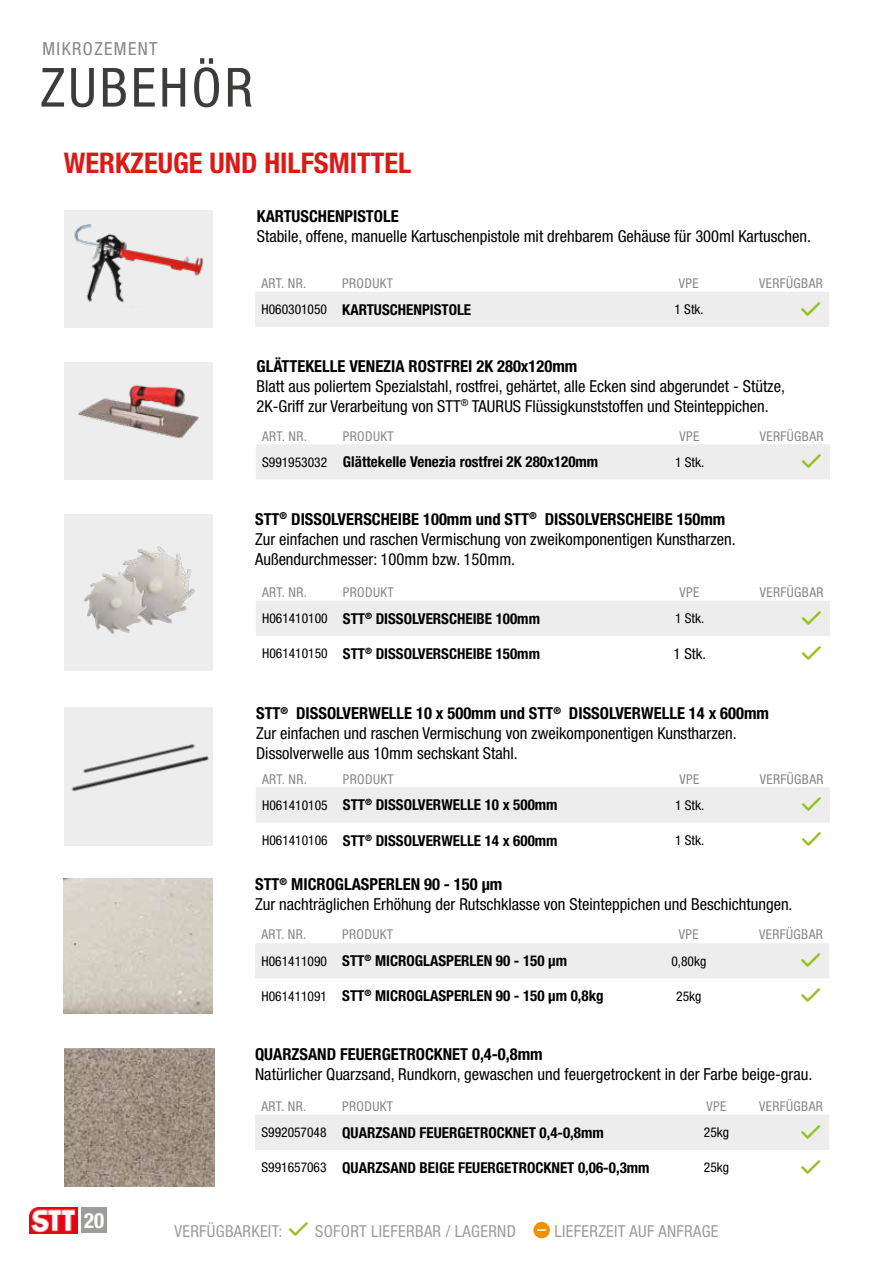
<style>
.page{position:relative;width:893px;height:1263px;background:#fff}
.page>*{position:absolute;margin:0;border:0;box-sizing:border-box;transform-origin:0 0}
.t1{font:condensed 54px "Helvetica Neue LT Pro";letter-spacing:.06em;color:#3c3c3b}
.t2{font:700 condensed 28.5px "Helvetica Neue LT Pro";color:#dc1915}
.t3{font:700 condensed 21px "Helvetica Neue LT Pro";color:#fff}
.t4{font:condensed 18px "Helvetica Neue LT Pro";letter-spacing:.08em;color:#878787}
.t5{font:condensed 16.5px/19.8px "Helvetica Neue LT Pro";color:#000}
.t6{font:700 condensed 16.5px "Helvetica Neue LT Pro";color:#000}
.t7{font:condensed 16.5px "Helvetica Neue LT Pro";letter-spacing:.02em;color:#9d9d9c}
.t8{font:700 condensed 15px "Helvetica Neue LT Pro";color:#000}
.t9{font:condensed 15px "Helvetica Neue LT Pro";color:#000}
.t10{font:condensed 13.5px "Helvetica Neue LT Pro";letter-spacing:.03em;color:#878787}
.t11{font:condensed 13.5px "Helvetica Neue LT Pro";color:#000}
.s1{font-weight:400;font-size:13.5px}
.s2{font-weight:700}
</style>
<div class="page">
<div style="left:64px;top:210px;width:149px;height:117px;background:#ededed"></div>
<img style="left:74px;top:224px;width:130px;height:79px">
<div style="left:64px;top:363px;width:149px;height:117px;background:#ededed"></div>
<img style="left:78px;top:384px;width:121px;height:55px">
<div style="left:64px;top:515px;width:149px;height:156px;background:#ededed"></div>
<img style="left:122px;top:546px;width:73px;height:79px">
<img style="left:84px;top:569px;width:65px;height:65px">
<div style="left:64px;top:707px;width:149px;height:139px;background:#ededed"></div>
<img style="left:172px;top:744px;width:23px;height:5px">
<img style="left:71px;top:749px;width:138px;height:43px">
<img style="left:64px;top:1049px;width:150px;height:137px">
<img style="left:64px;top:878px;width:149px;height:136px">
<img style="left:30px;top:1208px;width:48px;height:25px">
<div style="left:82px;top:1208px;width:25px;height:25px;background:#9d9d9c"></div>
<div style="left:533px;top:1222px;width:17px;height:16px;background:#f29100;border-radius:50%"></div>
<svg style="left:537px;top:1229px;width:9px;height:2px"></svg>
<div style="left:256px;top:444px;width:574px;height:36px;background:#ededed"></div>
<div style="left:256px;top:601px;width:574px;height:35px;background:#ededed"></div>
<div style="left:256px;top:787px;width:574px;height:35px;background:#ededed"></div>
<div style="left:255px;top:943px;width:574px;height:35px;background:#ededed"></div>
<div style="left:255px;top:1115px;width:574px;height:35px;background:#ededed"></div>
<div style="left:255px;top:292px;width:574px;height:35px;background:#ededed"></div>
<p class="t4" style="left:43px;top:39px;width:117px">MIKROZEMENT</p>
<h1 class="t1" style="left:40px;top:56px;width:214px">ZUBEHÖR</h1>
<h2 class="t2" style="left:64px;top:146px;width:349px">WERKZEUGE UND HILFSMITTEL</h2>
<p class="t6" style="left:257px;top:206px;width:143px">KARTUSCHENPISTOLE</p>
<p class="t5" style="left:257px;top:226px;width:556px">Stabile, offene, manuelle Kartuschenpistole mit drehbarem Gehäuse für 300ml Kartuschen.</p>
<p class="t10" style="left:261px;top:275px;width:47px">ART. NR.</p>
<p class="t10" style="left:342px;top:275px;width:52px">PRODUKT</p>
<p class="t10" style="left:679px;top:275px;width:21px">VPE</p>
<p class="t10" style="left:759px;top:275px;width:65px">VERFÜGBAR</p>
<p class="t8" style="left:261px;top:300px;width:211px"><span class="s1">H060301050</span> KARTUSCHENPISTOLE</p>
<p class="t11" style="left:674px;top:302px;width:31px">1 Stk.</p>
<p class="t6" style="left:257px;top:356px;width:322px">GLÄTTEKELLE VENEZIA ROSTFREI 2K 280x120mm</p>
<p class="t5" style="left:257px;top:376px;width:530px">Blatt aus poliertem Spezialstahl, rostfrei, gehärtet, alle Ecken sind abgerundet - Stütze,<br>2K-Griff zur Verarbeitung von STT<sup>®</sup> TAURUS Flüssigkunststoffen und Steinteppichen.</p>
<p class="t10" style="left:262px;top:428px;width:47px">ART. NR.</p>
<p class="t10" style="left:343px;top:428px;width:52px">PRODUKT</p>
<p class="t10" style="left:680px;top:428px;width:21px">VPE</p>
<p class="t10" style="left:760px;top:428px;width:65px">VERFÜGBAR</p>
<p class="t8" style="left:262px;top:453px;width:338px"><span class="s1">S991953032</span> Glättekelle Venezia rostfrei 2K 280x120mm</p>
<p class="t11" style="left:675px;top:454px;width:31px">1 Stk.</p>
<p class="t5" style="left:255px;top:509px;width:482px"><span class="s2">STT</span><sup>®</sup> <span class="s2">DISSOLVERSCHEIBE 100mm und STT</span><sup>®</sup> <span class="s2">DISSOLVERSCHEIBE 150mm<br></span>Zur einfachen und raschen Vermischung von zweikomponentigen Kunstharzen.<br>Außendurchmesser: 100mm bzw. 150mm.</p>
<p class="t10" style="left:262px;top:584px;width:47px">ART. NR.</p>
<p class="t10" style="left:343px;top:584px;width:52px">PRODUKT</p>
<p class="t10" style="left:680px;top:584px;width:21px">VPE</p>
<p class="t10" style="left:760px;top:584px;width:65px">VERFÜGBAR</p>
<p class="t8" style="left:262px;top:609px;width:279px"><span class="s1">H061410100</span> STT<sup>®</sup> DISSOLVERSCHEIBE 100mm</p>
<p class="t11" style="left:675px;top:610px;width:31px">1 Stk.</p>
<p class="t8" style="left:262px;top:644px;width:279px"><span class="s1">H061410150</span> STT<sup>®</sup> DISSOLVERSCHEIBE 150mm</p>
<p class="t9" style="left:673px;top:645px;width:34px">1 Stk.</p>
<p class="t5" style="left:256px;top:703px;width:514px"><span class="s2">STT</span><sup>®</sup> <span class="s2">DISSOLVERWELLE 10 x 500mm und STT</span><sup>®</sup> <span class="s2">DISSOLVERWELLE 14 x 600mm<br></span>Zur einfachen und raschen Vermischung von zweikomponentigen Kunstharzen.<br>Dissolverwelle aus 10mm sechskant Stahl.</p>
<p class="t10" style="left:262px;top:771px;width:47px">ART. NR.</p>
<p class="t10" style="left:343px;top:771px;width:52px">PRODUKT</p>
<p class="t10" style="left:680px;top:771px;width:21px">VPE</p>
<p class="t10" style="left:760px;top:771px;width:65px">VERFÜGBAR</p>
<p class="t8" style="left:262px;top:796px;width:297px"><span class="s1">H061410105</span> STT<sup>®</sup> DISSOLVERWELLE 10 x 500mm</p>
<p class="t11" style="left:675px;top:797px;width:31px">1 Stk.</p>
<p class="t8" style="left:262px;top:831px;width:297px"><span class="s1">H061410106</span> STT<sup>®</sup> DISSOLVERWELLE 14 x 600mm</p>
<p class="t11" style="left:675px;top:832px;width:31px">1 Stk.</p>
<p class="t5" style="left:255px;top:874px;width:539px"><span class="s2">STT</span><sup>®</sup> <span class="s2">MICROGLASPERLEN 90 - 150 μm<br></span>Zur nachträglichen Erhöhung der Rutschklasse von Steinteppichen und Beschichtungen.</p>
<p class="t10" style="left:261px;top:927px;width:47px">ART. NR.</p>
<p class="t10" style="left:342px;top:927px;width:52px">PRODUKT</p>
<p class="t10" style="left:679px;top:927px;width:21px">VPE</p>
<p class="t10" style="left:759px;top:927px;width:65px">VERFÜGBAR</p>
<p class="t8" style="left:261px;top:952px;width:307px"><span class="s1">H061411090</span> STT<sup>®</sup> MICROGLASPERLEN 90 - 150 μm</p>
<p class="t11" style="left:671px;top:953px;width:36px">0,80kg</p>
<p class="t8" style="left:261px;top:987px;width:344px"><span class="s1">H061411091</span> STT<sup>®</sup> MICROGLASPERLEN 90 - 150 μm 0,8kg</p>
<p class="t11" style="left:676px;top:988px;width:27px">25kg</p>
<p class="t6" style="left:255px;top:1044px;width:289px">QUARZSAND FEUERGETROCKNET 0,4-0,8mm</p>
<p class="t5" style="left:255px;top:1064px;width:559px">Natürlicher Quarzsand, Rundkorn, gewaschen und feuergetrockent in der Farbe beige-grau.</p>
<p class="t3" style="left:84px;top:1208px;width:22px">20</p>
<p class="t10" style="left:261px;top:1098px;width:47px">ART. NR.</p>
<p class="t10" style="left:342px;top:1098px;width:52px">PRODUKT</p>
<p class="t10" style="left:707px;top:1098px;width:21px">VPE</p>
<p class="t10" style="left:759px;top:1098px;width:65px">VERFÜGBAR</p>
<p class="t8" style="left:261px;top:1123px;width:344px"><span class="s1">S992057048</span> QUARZSAND FEUERGETROCKNET 0,4-0,8mm</p>
<p class="t11" style="left:704px;top:1124px;width:27px">25kg</p>
<p class="t8" style="left:261px;top:1158px;width:390px"><span class="s1">S991657063</span> QUARZSAND BEIGE FEUERGETROCKNET 0,06-0,3mm</p>
<p class="t11" style="left:704px;top:1160px;width:27px">25kg</p>
<p class="t7" style="left:174px;top:1221px;width:109px">VERFÜGBARKEIT:</p>
<p class="t7" style="left:315px;top:1221px;width:202px">SOFORT LIEFERBAR / LAGERND</p>
<p class="t7" style="left:554px;top:1221px;width:165px">LIEFERZEIT AUF ANFRAGE</p>
</div>
